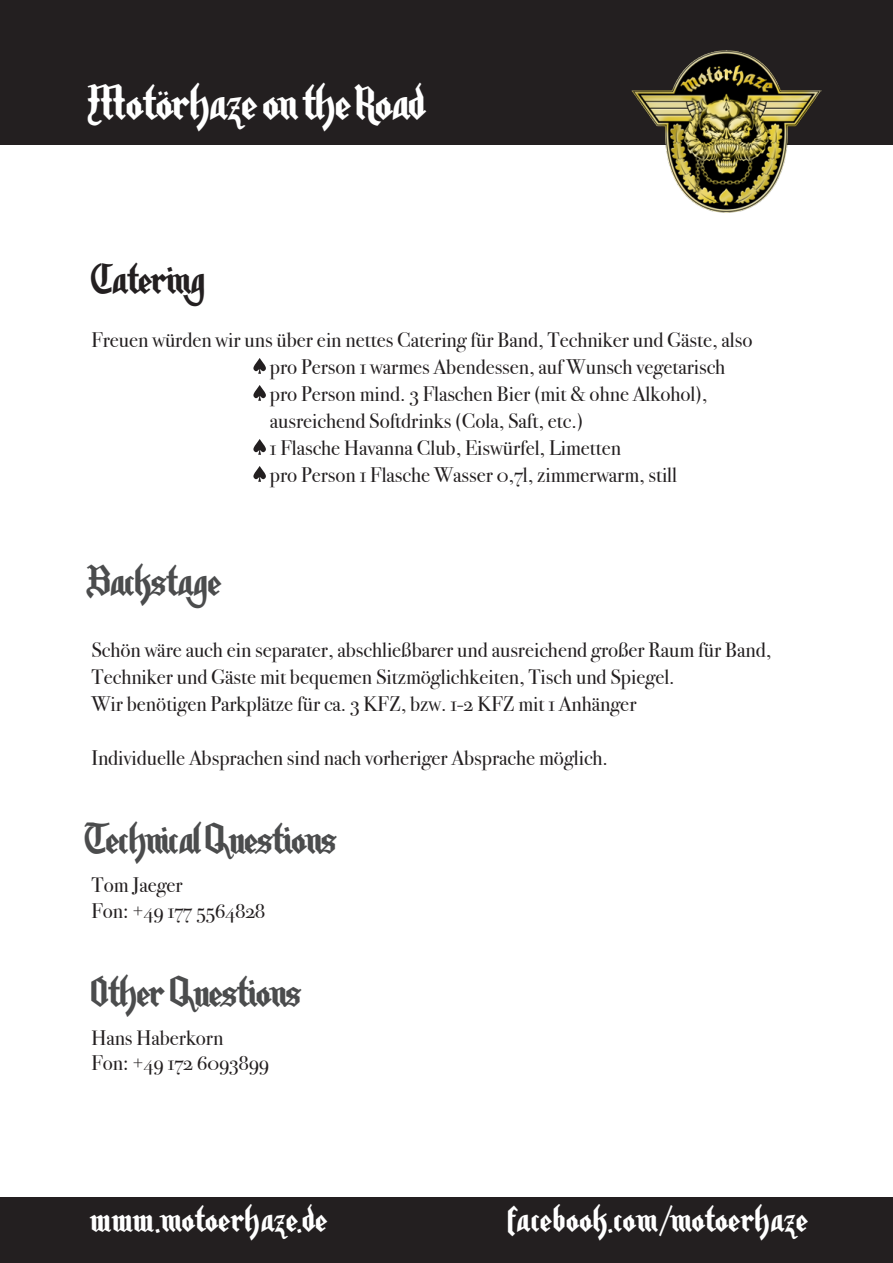
<style>
.page{position:relative;width:893px;height:1263px;background:#fff}
.page>*{position:absolute;margin:0;border:0;box-sizing:border-box;transform-origin:0 0}
.t1{font:36px "motorhead";color:#fff}
.t2{font:31.5px "motorhead";color:#4b4c4d}
.t3{font:31.5px "motorhead";color:#231f20}
.t4{font:27px "motorhead";letter-spacing:.04em;color:#fff}
.t5{font:21px/27px "Bodoni Svty Two OSITCTT";color:#231f20}
</style>
<div class="page">
<div style="left:0;top:0;width:893px;height:145px;background:#231f20"></div>
<div style="left:0;top:1197px;width:893px;height:66px;background:#231f20"></div>
<svg style="left:253px;top:358px;width:13px;height:16px"></svg>
<svg style="left:253px;top:385px;width:13px;height:16px"></svg>
<svg style="left:253px;top:439px;width:13px;height:16px"></svg>
<svg style="left:253px;top:466px;width:13px;height:16px"></svg>
<img style="left:631px;top:50px;width:190px;height:163px">
<h1 class="t1" style="left:91px;top:77px;width:335px">Motörhaze on the Road</h1>
<h2 class="t3" style="left:91px;top:257px;width:116px">Catering</h2>
<p class="t5" style="left:270px;top:326px;width:484px;text-indent:-178px">Freuen würden wir uns über ein nettes Catering für Band, Techniker und Gäste, also pro Person 1 warmes Abendessen, auf Wunsch vegetarisch pro Person mind. 3 Flaschen Bier (mit &amp; ohne Alkohol), ausreichend Softdrinks (Cola, Saft, etc.)<br>1 Flasche Havanna Club, Eiswürfel, Limetten<br>pro Person 1 Flasche Wasser 0,7l, zimmerwarm, still</p>
<h2 class="t2" style="left:91px;top:558px;width:132px">Backstage</h2>
<p class="t5" style="left:91px;top:637px;width:681px">Schön wäre auch ein separater, abschließbarer und ausreichend großer Raum für Band,<br>Techniker und Gäste mit bequemen Sitzmöglichkeiten, Tisch und Spiegel.<br>Wir benötigen Parkplätze für ca. 3 KFZ, bzw. 1-2 KFZ mit 1 Anhänger</p>
<p class="t5" style="left:91px;top:745px;width:518px">Individuelle Absprachen sind nach vorheriger Absprache möglich.</p>
<h2 class="t2" style="left:91px;top:816px;width:246px">Technical Questions</h2>
<p class="t5" style="left:91px;top:872px;width:175px;line-height:25.5px">Tom Jaeger<br>Fon: +49 177 5564828</p>
<h2 class="t2" style="left:91px;top:969px;width:211px">Other Questions</h2>
<p class="t5" style="left:91px;top:1025px;width:179px;line-height:25.5px">Hans Haberkorn<br>Fon: +49 172 6093899</p>
<p class="t4" style="left:91px;top:1199px;width:238px">www.motoerhaze.de</p>
<p class="t4" style="left:508px;top:1199px;width:301px">facebook.com/motoerhaze</p>
</div>
